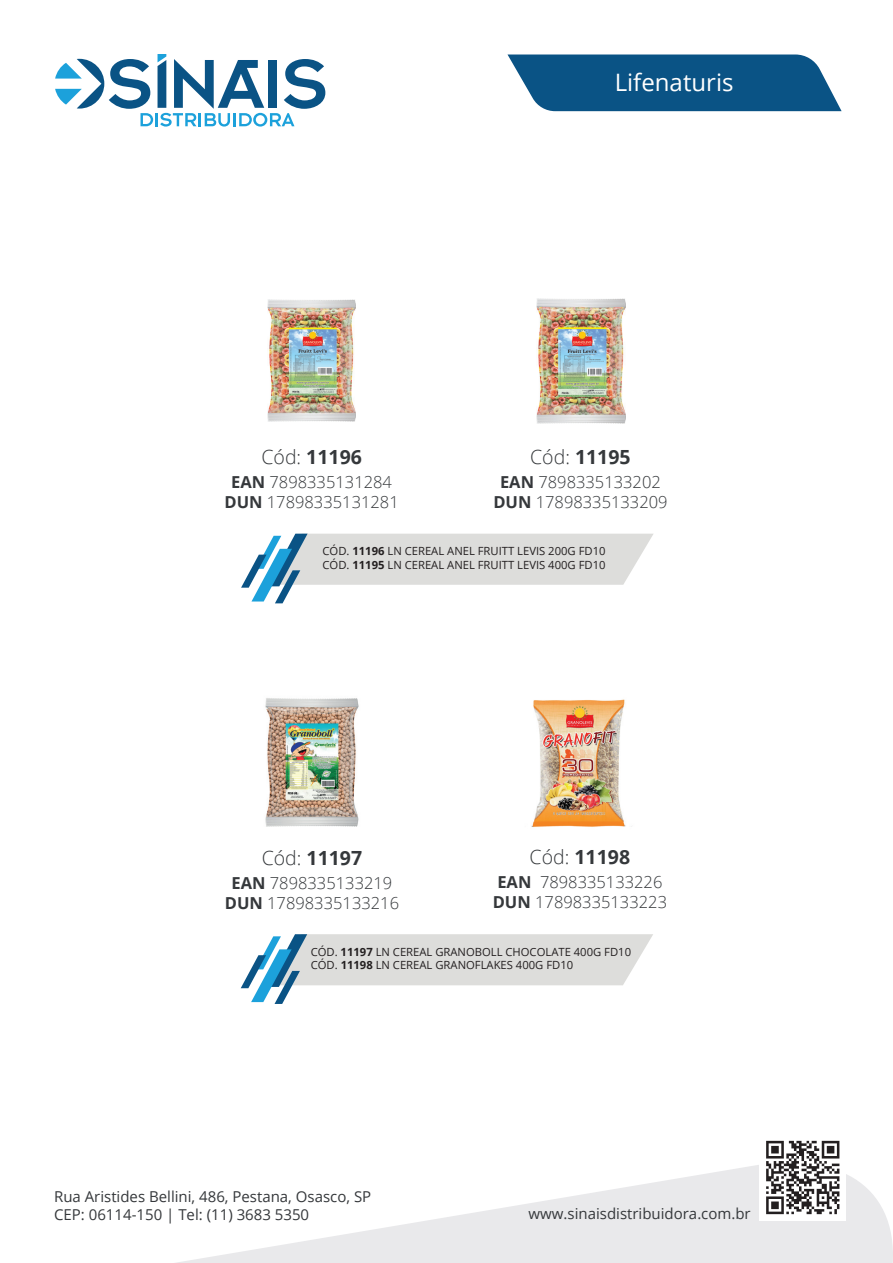
<style>
.page{position:relative;width:893px;height:1263px;background:#fff}
.page>*{position:absolute;margin:0;border:0;box-sizing:border-box;transform-origin:0 0}
.t1{font:24px "Open Sans";color:#fff}
.t2{font:700 19.5px "Open Sans";color:#35383b}
.t3{font:300 16.5px/19.8px "Open Sans";color:#35383b;text-align:center}
.t4{font:15px/18px "Open Sans";color:#35383b}
.t5{font:11.25px/13.5px "Open Sans";color:#231f20}
.s1{font-weight:300}
.s2{font-weight:700}
</style>
<div class="page">
<svg style="left:241px;top:934px;width:412px;height:70px"></svg>
<svg style="left:241px;top:534px;width:412px;height:69px"></svg>
<svg style="left:176px;top:1165px;width:717px;height:98px;fill:#e9e9eb"></svg>
<div style="left:760px;top:1134px;width:86px;height:87px;background:#fff"></div>
<svg style="left:507px;top:55px;width:335px;height:56px;background:#226491"></svg>
<svg style="left:55px;top:54px;width:270px;height:73px"></svg>
<svg style="left:766px;top:1141px;width:73px;height:73px"></svg>
<img style="left:268px;top:300px;width:88px;height:122px">
<img style="left:536px;top:299px;width:90px;height:124px">
<img style="left:265px;top:698px;width:94px;height:129px">
<img style="left:531px;top:699px;width:101px;height:128px">
<h1 class="t1" style="left:615px;top:66px;width:120px">Lifenaturis</h1>
<h2 class="t2" style="left:261px;top:443px;width:102px"><span class="s1">Cód:</span> 11196</h2>
<h2 class="t2" style="left:530px;top:443px;width:102px"><span class="s1">Cód:</span> 11195</h2>
<h3 class="t3" style="left:224px;top:472px;width:176px"><span class="s2">EAN</span> 7898335131284<br><span class="s2">DUN</span> 17898335131281</h3>
<h3 class="t3" style="left:493px;top:472px;width:176px"><span class="s2">EAN</span> 7898335133202<br><span class="s2">DUN</span> 17898335133209</h3>
<p class="t5" style="left:322px;top:544px;width:285px">CÓD. <span class="s2">11196</span> LN CEREAL ANEL FRUITT LEVIS 200G FD10<br>CÓD. <span class="s2">11195</span> LN CEREAL ANEL FRUITT LEVIS 400G FD10</p>
<h2 class="t2" style="left:262px;top:844px;width:102px"><span class="s1">Cód:</span> 11197</h2>
<h2 class="t2" style="left:530px;top:843px;width:102px"><span class="s1">Cód:</span> 11198</h2>
<h3 class="t3" style="left:225px;top:873px;width:176px"><span class="s2">EAN</span> 7898335133219<br><span class="s2">DUN</span> 17898335133216</h3>
<h3 class="t3" style="left:493px;top:872px;width:176px;text-align:left"><span class="s2">EAN</span> 7898335133226<br><span class="s2">DUN</span> 17898335133223</h3>
<p class="t5" style="left:311px;top:944px;width:322px">CÓD. <span class="s2">11197</span> LN CEREAL GRANOBOLL CHOCOLATE 400G FD10<br>CÓD. <span class="s2">11198</span> LN CEREAL GRANOFLAKES 400G FD10</p>
<h3 class="t4" style="left:54px;top:1187px;width:319px">Rua Aristides Bellini, 486, Pestana, Osasco, SP<br>CEP: 06114-150 | Tel: (11) 3683 5350</h3>
<h3 class="t4" style="left:529px;top:1204px;width:224px">www.sinaisdistribuidora.com.br</h3>
</div>
